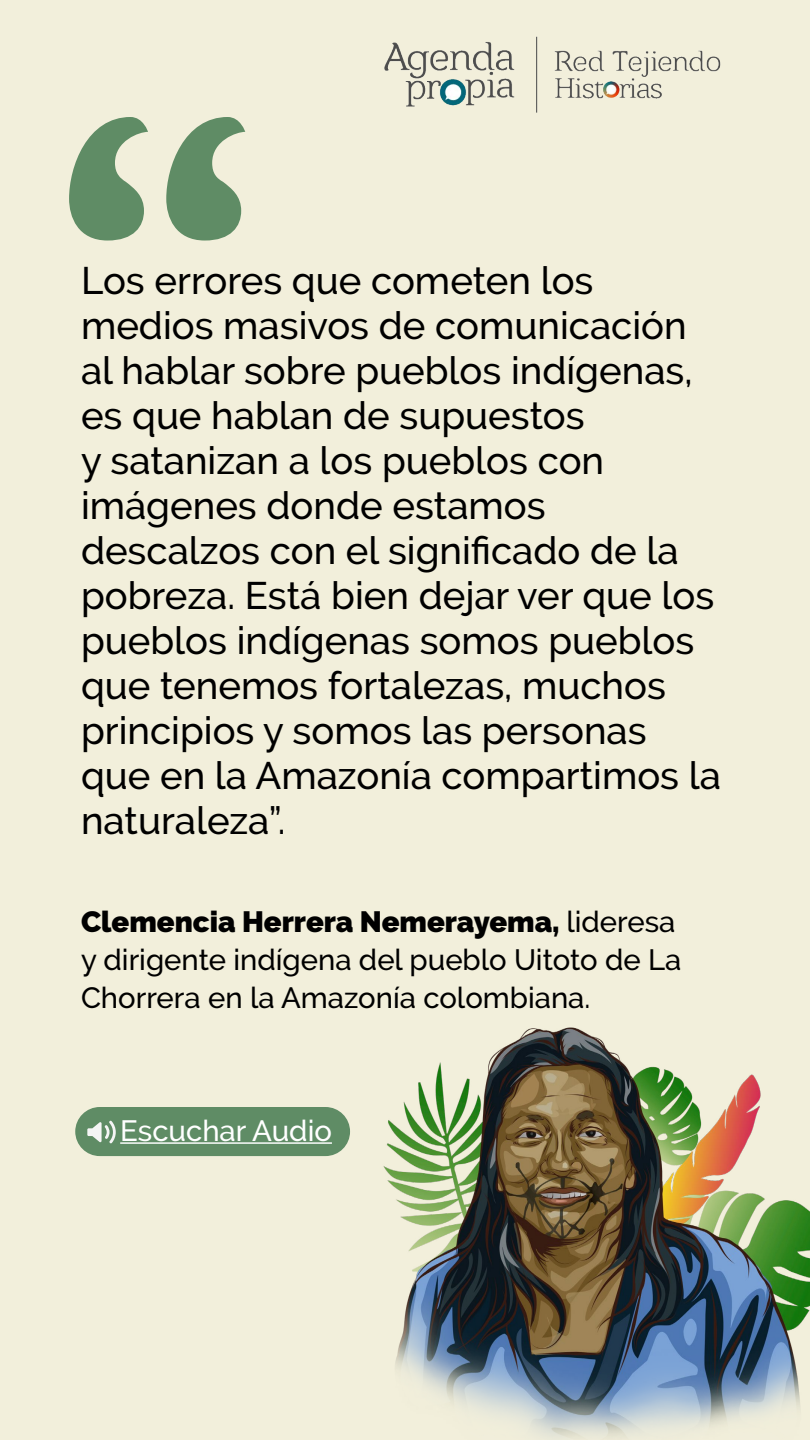
<style>
.page{position:relative;width:810px;height:1440px;background:#f2efdb}
.page>*{position:absolute;margin:0;border:0;box-sizing:border-box;transform-origin:0 0}
.t1{font:500 38.25px/45px "Raleway";color:#000}
.t2{font:500 29.25px/38.2px "Raleway";color:#000}
.t3{font:500 29.25px "Raleway";color:#fff}
.s1{font-weight:900}
</style>
<div class="page">
<img style="left:384px;top:36px;width:337px;height:77px">
<img style="left:338px;top:1027px;width:472px;height:411px">
<svg style="left:69px;top:117px;width:176px;height:124px"></svg>
<div style="left:75px;top:1107px;width:275px;height:49px;background:#5f8c65;border-radius:25px"></div>
<svg style="left:87px;top:1121px;width:29px;height:22px"></svg>
<hr style="left:120px;top:1142px;width:212px;height:2px;background:#fff">
<p class="t1" style="left:81px;top:258px;width:641px">Los errores que cometen los medios masivos de comunicación al hablar sobre pueblos indígenas, es que hablan de supuestos<br>y satanizan a los pueblos con imágenes donde estamos descalzos con el significado de la pobreza. Está bien dejar ver que los pueblos indígenas somos pueblos que tenemos fortalezas, muchos principios y somos las personas que en la Amazonía compartimos la naturaleza”.</p>
<p class="t2" style="left:81px;top:902px;width:602px"><span class="s1">Clemencia Herrera Nemerayema,</span> lideresa y dirigente indígena del pueblo Uitoto de La<br>Chorrera en la Amazonía colombiana.</p>
<p class="t3" style="left:120px;top:1114px;width:213px">Escuchar Audio</p>
</div>
